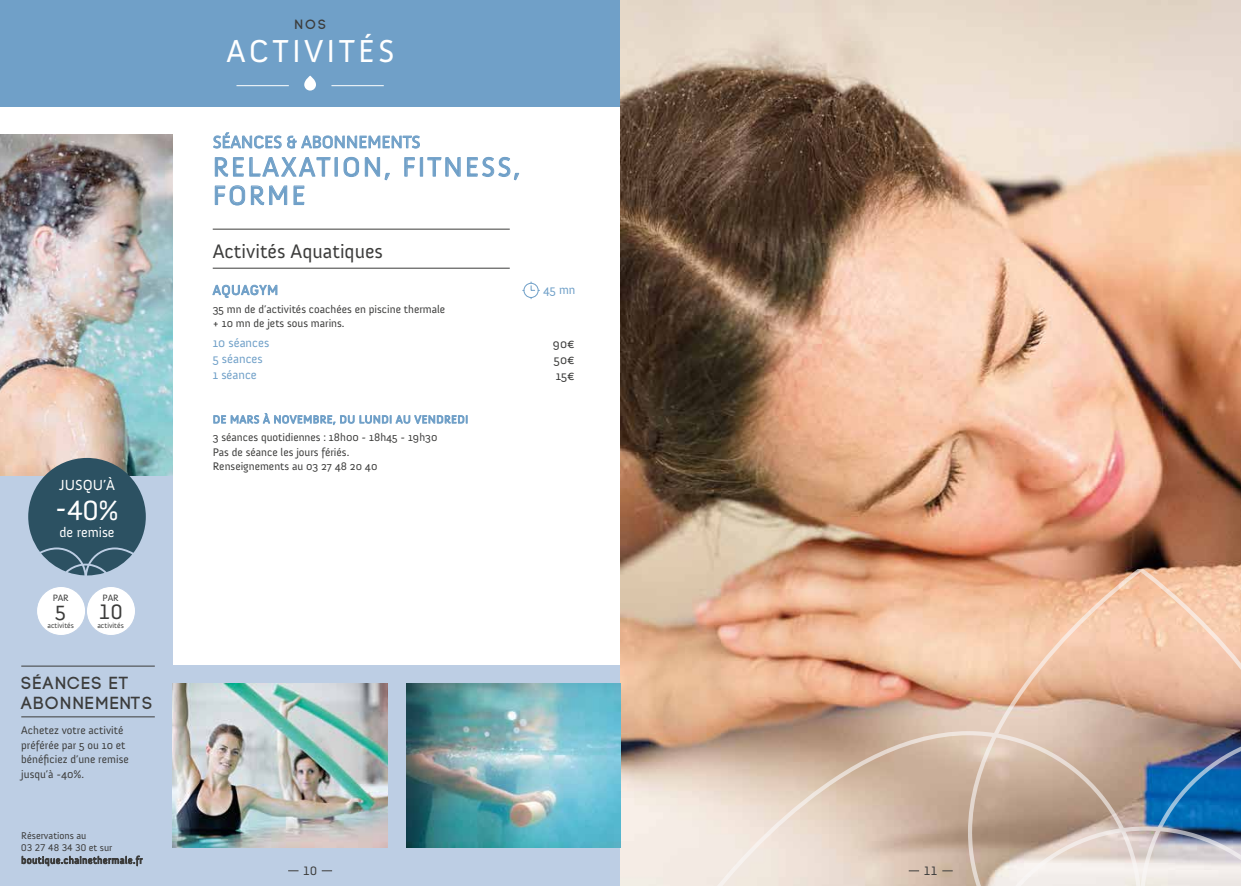
<style>
.page{position:relative;width:1241px;height:886px;background:#fff}
.page>*{position:absolute;margin:0;border:0;box-sizing:border-box;transform-origin:0 0}
.t1{font:32.5px "Anivers";letter-spacing:.1em;color:#fff}
.t2{font:28.62px "Anivers";color:#fff}
.t3{font:27.5px/28.4px "Anivers";letter-spacing:.08em;color:#70a0c8}
.t4{font:21.5px "Anivers";color:#3c3c3b}
.t5{font:20px "Anivers";color:#3c3c3b}
.t6{font:17.5px/20px "Code Pro Demo";letter-spacing:.07em;color:#3c3c3b}
.t7{font:17.5px "Anivers";color:#70a0c8}
.t8{font:14.88px "Anivers";color:#fff}
.t9{font:14px "Anivers";color:#fff}
.t10{font:13.75px "Anivers";letter-spacing:.04em;color:#70a0c8}
.t11{font:13.5px "Code Pro Demo";color:#3c3c3b}
.t12{font:12.5px/16.2px "Anivers";color:#70a0c8}
.t13{font:12.5px/16.2px "Anivers";color:#3c3c3b;text-align:justify}
.t14{font:11.25px/14.4px "Anivers";color:#3c3c3b}
.t15{font:10px/12.5px "Anivers";color:#3c3c3b}
.t16{font:9.38px "Anivers";letter-spacing:-.01em;color:#3c3c3b}
.t17{font:7.5px "Anivers";color:#3c3c3b}
</style>
<div class="page">
<div style="left:0;top:135px;width:172px;height:751px;background:#bdcee4"></div>
<div style="left:138px;top:665px;width:482px;height:221px;background:#bdcee4"></div>
<div style="left:0;top:0;width:620px;height:106px;background:#70a0c8"></div>
<svg style="left:304px;top:76px;width:12px;height:15px"></svg>
<hr style="left:236px;top:85px;width:53px;height:1px;background:#fff">
<hr style="left:331px;top:85px;width:53px;height:1px;background:#fff">
<svg style="left:213px;top:132px;width:207px;height:17px"></svg>
<svg style="left:404px;top:157px;width:56px;height:20px"></svg>
<svg style="left:467px;top:157px;width:52px;height:23px"></svg>
<svg style="left:214px;top:157px;width:176px;height:48px"></svg>
<hr style="left:213px;top:229px;width:296px;height:1px;background:#3c3c3b">
<hr style="left:213px;top:268px;width:296px;height:1px;background:#3c3c3b">
<svg style="left:212px;top:284px;width:65px;height:14px"></svg>
<svg style="left:213px;top:413px;width:254px;height:13px"></svg>
<svg style="left:530px;top:282px;width:9px;height:9px"></svg>
<div style="left:523px;top:283px;width:15px;height:15px;border:1px solid #70a0c8;border-radius:50%"></div>
<svg style="left:21px;top:855px;width:122px;height:12px"></svg>
<img style="left:620px;top:0;width:620px;height:886px">
<svg style="left:703px;top:731px;width:264px;height:155px;background:#d8c3b3"></svg>
<svg style="left:967px;top:567px;width:273px;height:319px;background:#cbb2a3"></svg>
<img style="left:0;top:134px;width:172px;height:342px">
<img style="left:172px;top:683px;width:215px;height:164px">
<img style="left:406px;top:683px;width:214px;height:164px">
<hr style="left:21px;top:666px;width:134px;height:1px;background:#3c3c3b">
<hr style="left:21px;top:716px;width:134px;height:1px;background:#3c3c3b">
<svg style="left:28px;top:458px;width:118px;height:117px;background:#4c6b7b"></svg>
<div style="left:37px;top:586px;width:49px;height:49px;background:#fff;border-radius:50%"></div>
<div style="left:36px;top:586px;width:50px;height:50px;border:1px solid #bdcee4;border-radius:50%"></div>
<div style="left:86px;top:586px;width:49px;height:49px;background:#fff;border-radius:50%"></div>
<div style="left:86px;top:586px;width:50px;height:50px;border:1px solid #bdcee4;border-radius:50%"></div>
<h3 class="t8" style="left:59px;top:477px;width:57px">JUSQU’À</h3>
<h2 class="t2" style="left:55px;top:494px;width:65px">-40%</h2>
<p class="t9" style="left:59px;top:525px;width:57px">de remise</p>
<p class="t16" style="left:53px;top:593px;width:18px">PAR</p>
<h3 class="t4" style="left:55px;top:598px;width:12px">5</h3>
<p class="t17" style="left:47px;top:621px;width:28px">activités</p>
<p class="t16" style="left:103px;top:593px;width:18px">PAR</p>
<h3 class="t4" style="left:99px;top:600px;width:25px">10</h3>
<p class="t17" style="left:97px;top:621px;width:28px">activités</p>
<h3 class="t6" style="left:21px;top:674px;width:133px">SÉANCES ET<br>ABONNEMENTS</h3>
<p class="t14" style="left:21px;top:724px;width:109px">Achetez votre activité préférée par 5 ou 10 et bénéficiez d’une remise jusqu’à -40%.</p>
<p class="t15" style="left:21px;top:829px;width:93px">Réservations au<br>03 27 48 34 30 et sur</p>
<p class="t11" style="left:295px;top:17px;width:33px">NOS</p>
<h1 class="t1" style="left:226px;top:33px;width:169px">ACTIVITÉS</h1>
<h3 class="t7" style="left:213px;top:132px;width:209px">SÉANCES &amp; ABONNEMENTS</h3>
<h3 class="t3" style="left:213px;top:153px;width:309px">RELAXATION, FITNESS,<br>FORME</h3>
<h3 class="t5" style="left:213px;top:240px;width:172px">Activités Aquatiques</h3>
<p class="t10" style="left:213px;top:282px;width:67px">AQUAGYM</p>
<p class="t14" style="left:213px;top:302px;width:234px">35 mn de d’activités coachées en piscine thermale + 10 mn de jets sous marins.</p>
<p class="t12" style="left:213px;top:335px;width:58px">10 séances<br>5 séances<br>1 séance</p>
<p class="t14" style="left:213px;top:430px;width:226px">3 séances quotidiennes : 18h00 - 18h45 - 19h30<br>Pas de séance les jours fériés.<br>Renseignements au 03 27 48 20 40</p>
<p class="t12" style="left:543px;top:282px;width:34px">45 mn</p>
<p class="t13" style="left:553px;top:336px;width:23px">90€ 50€ 15€</p>
<p class="t13" style="left:303px;top:863px;width:15px">10</p>
<p class="t13" style="left:923px;top:863px;width:15px">11</p>
</div>
